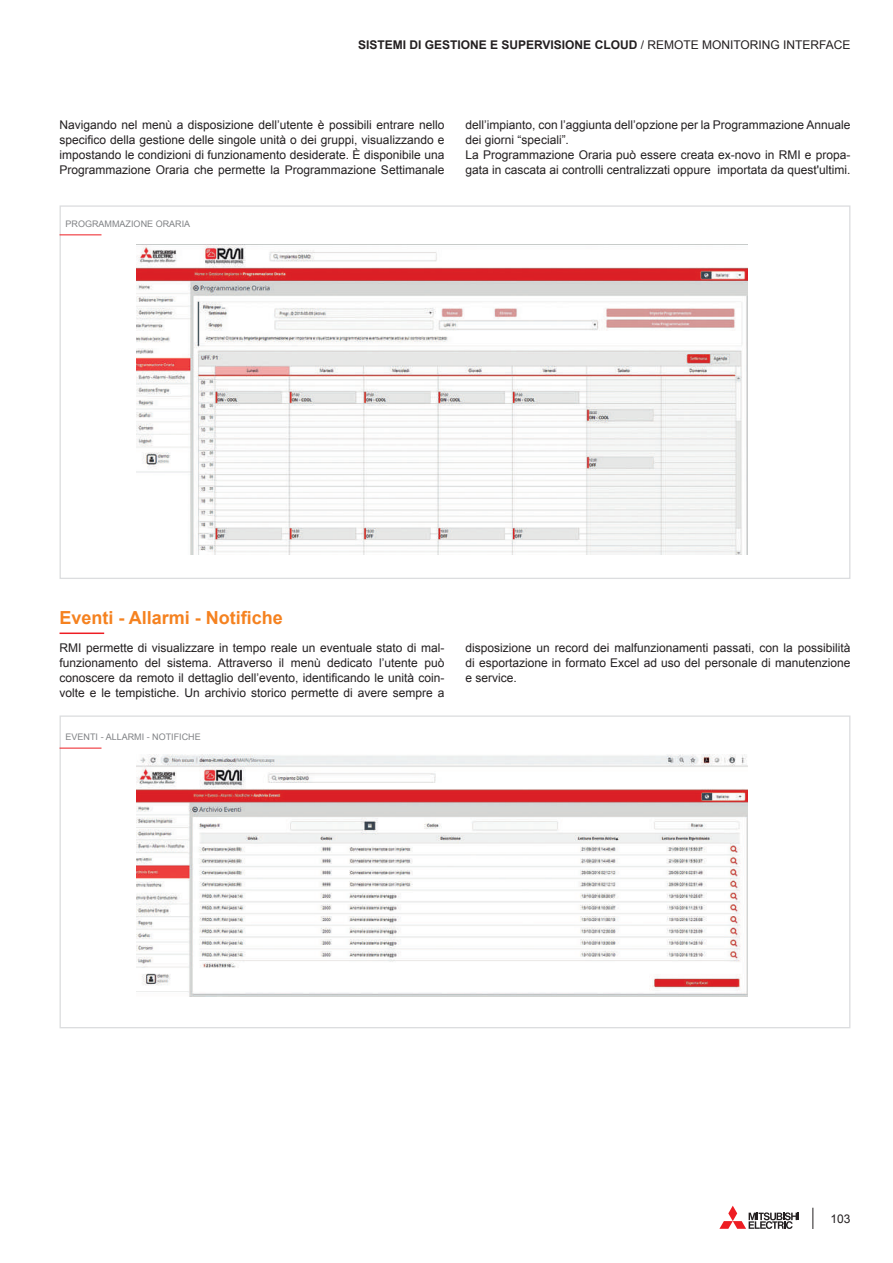
<style>
.page{position:relative;width:893px;height:1263px;background:#fff}
.page>*{position:absolute;margin:0;border:0;box-sizing:border-box;transform-origin:0 0}
.t1{font:700 18px "Arial";color:#f58220}
.t2{font:12px/15px "Arial";color:#231f20;text-align:justify}
.t3{font:700 12px "Arial";color:#231f20}
.t4{font:9px "Arial";color:#808285}
.s1{font-weight:400}
</style>
<div class="page">
<svg style="left:719px;top:1206px;width:80px;height:23px"></svg>
<svg style="left:812px;top:1208px;width:1px;height:21px"></svg>
<hr style="left:60px;top:632px;width:44px;height:2px;background:#ee1d23">
<img style="left:137px;top:245px;width:610px;height:309px">
<img style="left:137px;top:754px;width:610px;height:242px">
<hr style="left:60px;top:234px;width:41px;height:1px;background:#ee1d23">
<hr style="left:60px;top:748px;width:41px;height:1px;background:#ee1d23">
<p class="t3" style="left:358px;top:37px;width:494px">SISTEMI DI GESTIONE E SUPERVISIONE CLOUD <span class="s1">/ REMOTE MONITORING INTERFACE</span></p>
<p class="t2" style="left:60px;top:118px;width:386px">Navigando nel menù a disposizione dell’utente è possibili entrare nello specifico della gestione delle singole unità o dei gruppi, visualizzando e impostando le condizioni di funzionamento desiderate. È disponibile una Programmazione Oraria che permette la Programmazione Settimanale</p>
<p class="t4" style="left:66px;top:218px;width:126px">PROGRAMMAZIONE ORARIA</p>
<p class="t2" style="left:466px;top:118px;width:386px;text-align:left">dell’impianto, con l’aggiunta dell’opzione per la Programmazione Annuale dei giorni “speciali”.<br>La Programmazione Oraria può essere creata ex-novo in RMI e propa&shy;gata in cascata ai controlli centralizzati oppure importata da quest'ultimi.</p>
<h1 class="t1" style="left:60px;top:606px;width:225px">Eventi - Allarmi - Notifiche</h1>
<p class="t2" style="left:60px;top:640px;width:386px">RMI permette di visualizzare in tempo reale un eventuale stato di mal&shy;funzionamento del sistema. Attraverso il menù dedicato l’utente può conoscere da remoto il dettaglio dell’evento, identificando le unità coin&shy;volte e le tempistiche. Un archivio storico permette di avere sempre a</p>
<p class="t4" style="left:66px;top:731px;width:137px">EVENTI - ALLARMI - NOTIFICHE</p>
<p class="t2" style="left:466px;top:640px;width:386px">disposizione un record dei malfunzionamenti passati, con la possibilità di esportazione in formato Excel ad uso del personale di manutenzione e service.</p>
<p class="t2" style="left:830px;top:1211px;width:22px">103</p>
</div>
